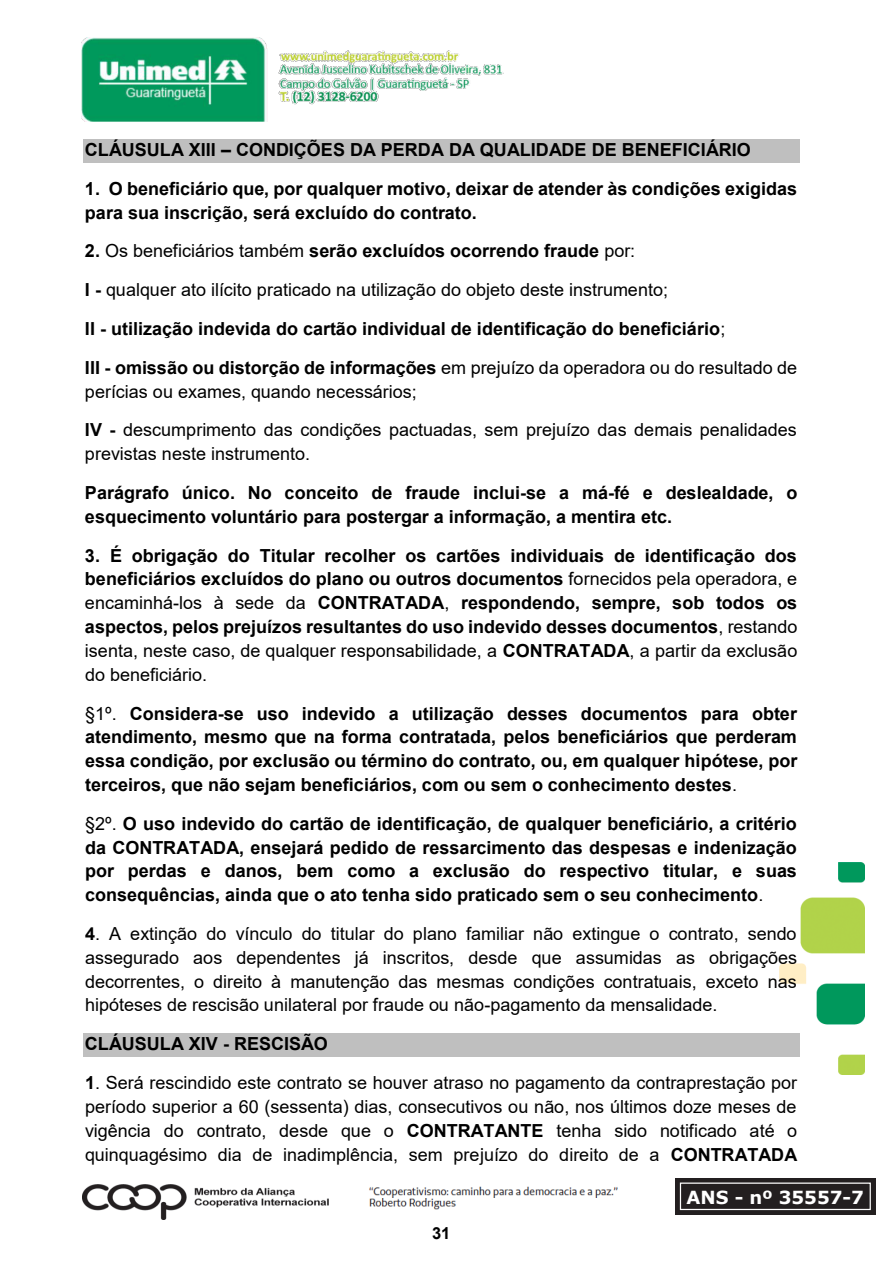
<style>
.page{position:relative;width:893px;height:1263px;background:#fff}
.page>*{position:absolute;margin:0;border:0;box-sizing:border-box;transform-origin:0 0}
.t1{font:700 18px/23.9px "Arial";color:#000}
.t2{font:18px/23.9px "Arial";color:#000;text-align:justify}
.t3{font:700 18px "Verdana";color:#fff}
.t4{font:700 16.5px "Arial";color:#000}
.s1{font-weight:400}
.s2{font-weight:700}
</style>
<div class="page">
<img style="left:278px;top:50px;width:226px;height:55px">
<img style="left:780px;top:862px;width:84px;height:212px">
<img style="left:81px;top:37px;width:186px;height:85px">
<img style="left:82px;top:1185px;width:246px;height:34px">
<img style="left:369px;top:1186px;width:249px;height:24px">
<div style="left:675px;top:1178px;width:201px;height:37px;background:#231f20"></div>
<div style="left:680px;top:1182px;width:191px;height:28px;border:1px solid #fff"></div>
<img style="left:681px;top:1184px;width:189px;height:25px">
<div style="left:83px;top:139px;width:717px;height:24px;background:#bfbfbf"></div>
<div style="left:83px;top:1033px;width:717px;height:24px;background:#bfbfbf"></div>
<p class="t1" style="left:85px;top:138px;width:667px">CLÁUSULA XIII – CONDIÇÕES DA PERDA DA QUALIDADE DE BENEFICIÁRIO</p>
<p class="t1" style="left:85px;top:177px;width:714px">1. O beneficiário que, por qualquer motivo, deixar de atender às condições exigidas para sua inscrição, será excluído do contrato.</p>
<p class="t1" style="left:85px;top:232px;width:714px;line-height:38.7px">2. <span class="s1">Os beneficiários também</span> serão excluídos ocorrendo fraude <span class="s1">por:<br></span>I - <span class="s1">qualquer ato ilícito praticado na utilização do objeto deste instrumento;<br></span>II - utilização indevida do cartão individual de identificação do beneficiário<span class="s1">;<br></span>III - omissão ou distorção de informações <span class="s1">em prejuízo da operadora ou do resultado de</span></p>
<p class="t2" style="left:85px;top:372px;width:713px;line-height:38.7px">perícias ou exames, quando necessários;<br><span class="s2">IV -</span> descumprimento das condições pactuadas, sem prejuízo das demais penalidades</p>
<p class="t2" style="left:85px;top:442px;width:227px">previstas neste instrumento.</p>
<p class="t1" style="left:85px;top:481px;width:714px">Parágrafo único. No conceito de fraude inclui-se a má-fé e deslealdade, o esquecimento voluntário para postergar a informação, a mentira etc.</p>
<p class="t1" style="left:85px;top:544px;width:714px;text-align:justify">3. É obrigação do Titular recolher os cartões individuais de identificação dos beneficiários excluídos do plano ou outros documentos <span class="s1">fornecidos pela operadora, e encaminhá-los à sede da</span> CONTRATADA<span class="s1">,</span> respondendo, sempre, sob todos os aspectos, pelos prejuízos resultantes do uso indevido desses documentos<span class="s1">, restando isenta, neste caso, de qualquer responsabilidade, a</span> CONTRATADA<span class="s1">, a partir da exclusão do beneficiário.</span></p>
<p class="t1" style="left:85px;top:702px;width:714px;text-align:justify"><span class="s1">§1º.</span> Considera-se uso indevido a utilização desses documentos para obter atendimento, mesmo que na forma contratada, pelos beneficiários que perderam essa condição, por exclusão ou término do contrato, ou, em qualquer hipótese, por terceiros, que não sejam beneficiários, com ou sem o conhecimento destes<span class="s1">.</span></p>
<p class="t1" style="left:85px;top:812px;width:713px;text-align:justify"><span class="s1">§2º.</span> O uso indevido do cartão de identificação, de qualquer beneficiário, a critério da CONTRATADA, ensejará pedido de ressarcimento das despesas e indenização por perdas e danos, bem como a exclusão do respectivo titular, e suas consequências, ainda que o ato tenha sido praticado sem o seu conhecimento<span class="s1">.</span></p>
<p class="t2" style="left:85px;top:922px;width:714px"><span class="s2">4</span>. A extinção do vínculo do titular do plano familiar não extingue o contrato, sendo assegurado aos dependentes já inscritos, desde que assumidas as obrigações decorrentes, o direito à manutenção das mesmas condições contratuais, exceto nas hipóteses de rescisão unilateral por fraude ou não-pagamento da mensalidade.</p>
<p class="t1" style="left:85px;top:1032px;width:244px">CLÁUSULA XIV - RESCISÃO</p>
<p class="t2" style="left:85px;top:1071px;width:714px"><span class="s2">1</span>. Será rescindido este contrato se houver atraso no pagamento da contraprestação por período superior a 60 (sessenta) dias, consecutivos ou não, nos últimos doze meses de vigência do contrato, desde que o <span class="s2">CONTRATANTE</span> tenha sido notificado até o quinquagésimo dia de inadimplência, sem prejuízo do direito de a <span class="s2">CONTRATADA</span></p>
<p class="t4" style="left:432px;top:1221px;width:20px">31</p>
<p class="t3" style="left:686px;top:1185px;width:179px">ANS - nº 35557-7</p>
</div>
